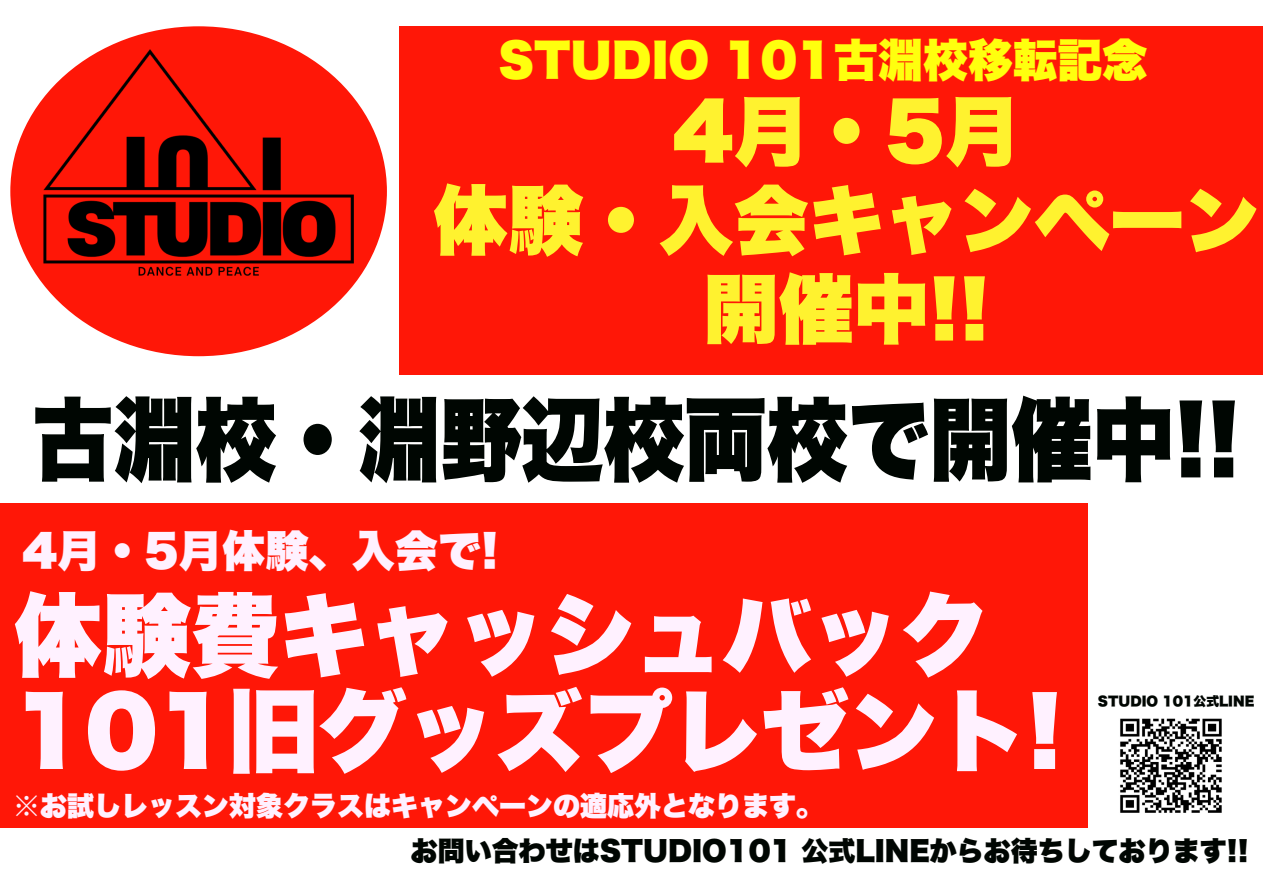
<style>
.page{position:relative;width:1263px;height:894px;background:#fff}
.page>*{position:absolute;margin:0;border:0;box-sizing:border-box;transform-origin:0 0}
.t1{font:90px/96px "Hiragino Sans W9";color:#fff1ff}
.t2{font:90px "Hiragino Sans W9";color:#000602;scale:.91 1}
.t3{font:75.15px/88.9px "Hiragino Sans W9";color:#fff22f;text-align:center}
.t4{font:44.85px "Hiragino Sans W9";color:#ffff0e}
.t5{font:43.2px "Hiragino Sans W9";color:#fff1ff}
.t6{font:27px "Hiragino Sans W9";color:#000602}
.t7{font:27px "Hiragino Sans W9";color:#fff1ff}
.t8{font:12.75px "Hiragino Sans W9";color:#000602}
</style>
<div class="page">
<div style="left:10px;top:26px;width:377px;height:330px;background:#ff1707;border-radius:50%"></div>
<img style="left:43px;top:50px;width:310px;height:225px">
<div style="left:0;top:503px;width:1087px;height:324px;background:#ff1707"></div>
<img style="left:1120px;top:718px;width:102px;height:95px">
<div style="left:399px;top:27px;width:864px;height:348px;background:#ff1707"></div>
<h3 class="t4" style="left:498px;top:38px;width:650px">STUDIO 101古淵校移転記念</h3>
<h2 class="t3" style="left:433px;top:86px;width:828px">4月・5月<br>体験・入会キャンペーン開催中!!</h2>
<h1 class="t2" style="left:32px;top:394px;width:1329px">古淵校・淵野辺校両校で開催中!!</h1>
<h3 class="t5" style="left:23px;top:529px;width:477px">4月・5月体験、入会で!</h3>
<h1 class="t1" style="left:14px;top:586px;width:1050px">体験費キャッシュバック<br>101旧グッズプレゼント!</h1>
<p class="t7" style="left:13px;top:792px;width:812px">※お試しレッスン対象クラスはキャンペーンの適応外となります。</p>
<p class="t6" style="left:411px;top:836px;width:839px">お問い合わせはSTUDIO101 公式LINEからお待ちしております!!</p>
<p class="t8" style="left:1098px;top:694px;width:158px">STUDIO 101公式LINE</p>
</div>
